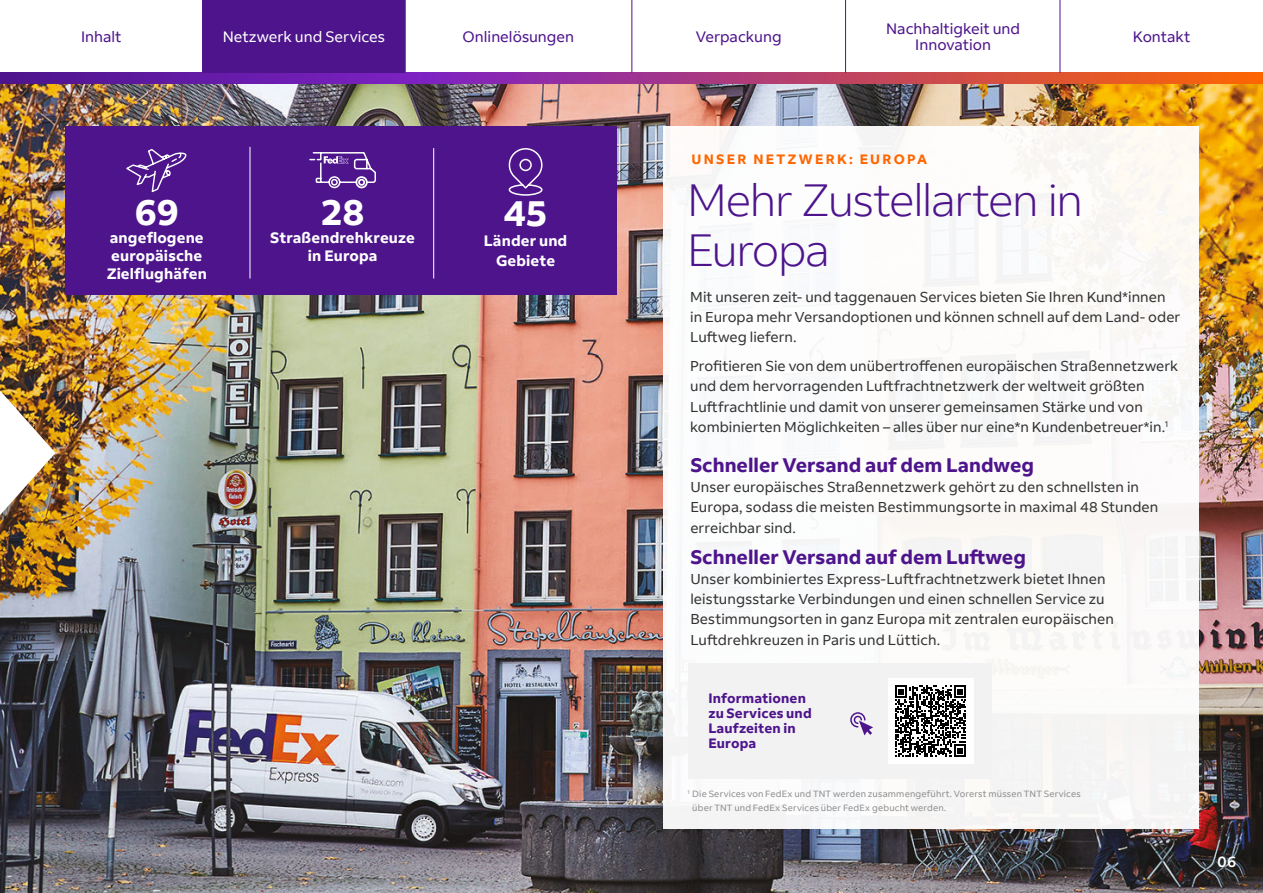
<style>
.page{position:relative;width:1263px;height:893px;background:#fff}
.page>*{position:absolute;margin:0;border:0;box-sizing:border-box;transform-origin:0 0}
.t1{font:300 45px/49.5px "Fed Ex Sans";letter-spacing:-.03em;color:#4d148c}
.t2{font:700 36px "Fed Ex Sans";color:#fff}
.t3{font:700 19.5px "Fed Ex Sans";color:#4d148c}
.t4{font:700 15px/18px "Fed Ex Sans";letter-spacing:.01em;color:#fff;text-align:center}
.t5{font:15px/16.5px "Fed Ex Sans";color:#4d148c;text-align:center}
.t6{font:15px "Fed Ex Sans";color:#fff}
.t7{font:500 15px "Fed Ex Sans";color:#fff}
.t8{font:14.25px/20.2px "Fed Ex Sans";letter-spacing:.005em;color:#333}
.t9{font:700 13.5px/15px "Fed Ex Sans";letter-spacing:.015em;color:#4d148c}
.t10{font:700 13.5px "Fed Ex Sans";letter-spacing:.175em;color:#f60}
.t11{font:9px/13.5px "Fed Ex Sans";letter-spacing:.02em;color:#8e8e8e}
</style>
<div class="page">
<img style="left:0;top:83px;width:1263px;height:810px">
<div style="left:663px;top:126px;width:536px;height:703px;background:#fff"></div>
<img style="left:0;top:391px;width:55px;height:123px">
<svg style="left:0;top:73px;width:1263px;height:10px;background:#9f3679"></svg>
<hr style="left:202px;top:0;width:1px;height:73px;background:#4d148c">
<hr style="left:405px;top:0;width:1px;height:73px;background:#4d148c">
<hr style="left:631px;top:0;width:1px;height:73px;background:#4d148c">
<hr style="left:845px;top:0;width:1px;height:73px;background:#4d148c">
<hr style="left:1059px;top:0;width:1px;height:73px;background:#4d148c">
<div style="left:203px;top:0;width:202px;height:73px;background:#4d148c"></div>
<div style="left:689px;top:664px;width:303px;height:115px;background:#f2f2f2"></div>
<div style="left:888px;top:679px;width:85px;height:85px;background:#fff"></div>
<svg style="left:895px;top:685px;width:71px;height:72px"></svg>
<svg style="left:850px;top:712px;width:23px;height:23px"></svg>
<div style="left:66px;top:126px;width:551px;height:169px;background:#4d148c"></div>
<hr style="left:250px;top:147px;width:1px;height:132px;background:#fff">
<hr style="left:433px;top:148px;width:1px;height:131px;background:#fff">
<svg style="left:508px;top:148px;width:35px;height:48px"></svg>
<svg style="left:309px;top:152px;width:67px;height:37px"></svg>
<svg style="left:126px;top:149px;width:60px;height:43px"></svg>
<p class="t5" style="left:81px;top:28px;width:42px">Inhalt</p>
<p class="t5" style="left:463px;top:28px;width:113px">Onlinelösungen</p>
<p class="t5" style="left:696px;top:28px;width:87px">Verpackung</p>
<p class="t5" style="left:886px;top:20px;width:136px">Nachhaltigkeit und<br>Innovation</p>
<p class="t6" style="left:223px;top:28px;width:164px">Netzwerk und Services</p>
<p class="t5" style="left:1133px;top:28px;width:59px">Kontakt</p>
<h2 class="t2" style="left:135px;top:192px;width:45px">69</h2>
<p class="t4" style="left:107px;top:229px;width:102px">angeflogene europäische<br>Zielflughäfen</p>
<h2 class="t2" style="left:321px;top:192px;width:45px">28</h2>
<p class="t4" style="left:270px;top:229px;width:146px">Straßendrehkreuze in Europa</p>
<h2 class="t2" style="left:504px;top:192px;width:45px">45</h2>
<p class="t4" style="left:484px;top:231px;width:85px;line-height:20.2px">Länder und<br>Gebiete</p>
<p class="t10" style="left:691px;top:151px;width:237px">UNSER NETZWERK: EUROPA</p>
<h1 class="t1" style="left:687px;top:176px;width:398px">Mehr Zustellarten in<br>Europa</h1>
<p class="t8" style="left:690px;top:287px;width:491px">Mit unseren zeit- und taggenauen Services bieten Sie Ihren Kund*innen in Europa mehr Versandoptionen und können schnell auf dem Land- oder<br>Luftweg liefern.</p>
<p class="t8" style="left:690px;top:356px;width:489px">Profitieren Sie von dem unübertroffenen europäischen Straßennetzwerk und dem hervorragenden Luftfrachtnetzwerk der weltweit größten Luftfrachtlinie und damit von unserer gemeinsamen Stärke und von kombinierten Möglichkeiten – alles über nur eine*n Kundenbetreuer*in.<sup>1</sup></p>
<h3 class="t3" style="left:690px;top:454px;width:345px">Schneller Versand auf dem Landweg</h3>
<p class="t8" style="left:690px;top:477px;width:469px">Unser europäisches Straßennetzwerk gehört zu den schnellsten in<br>Europa, sodass die meisten Bestimmungsorte in maximal 48 Stunden erreichbar sind.</p>
<h3 class="t3" style="left:690px;top:545px;width:337px">Schneller Versand auf dem Luftweg</h3>
<p class="t8" style="left:690px;top:569px;width:425px">Unser kombiniertes Express-Luftfrachtnetzwerk bietet Ihnen leistungsstarke Verbindungen und einen schnellen Service zu Bestimmungsorten in ganz Europa mit zentralen europäischen Luftdrehkreuzen in Paris und Lüttich.</p>
<p class="t9" style="left:708px;top:691px;width:105px">Informationen zu Services und<br>Laufzeiten in<br>Europa</p>
<p class="t11" style="left:692px;top:787px;width:390px;text-indent:-5px"><sup>1</sup> Die Services von FedEx und TNT werden zusammengeführt. Vorerst müssen TNT Services über TNT und FedEx Services über FedEx gebucht werden.</p>
<p class="t7" style="left:1217px;top:853px;width:20px">06</p>
</div>
